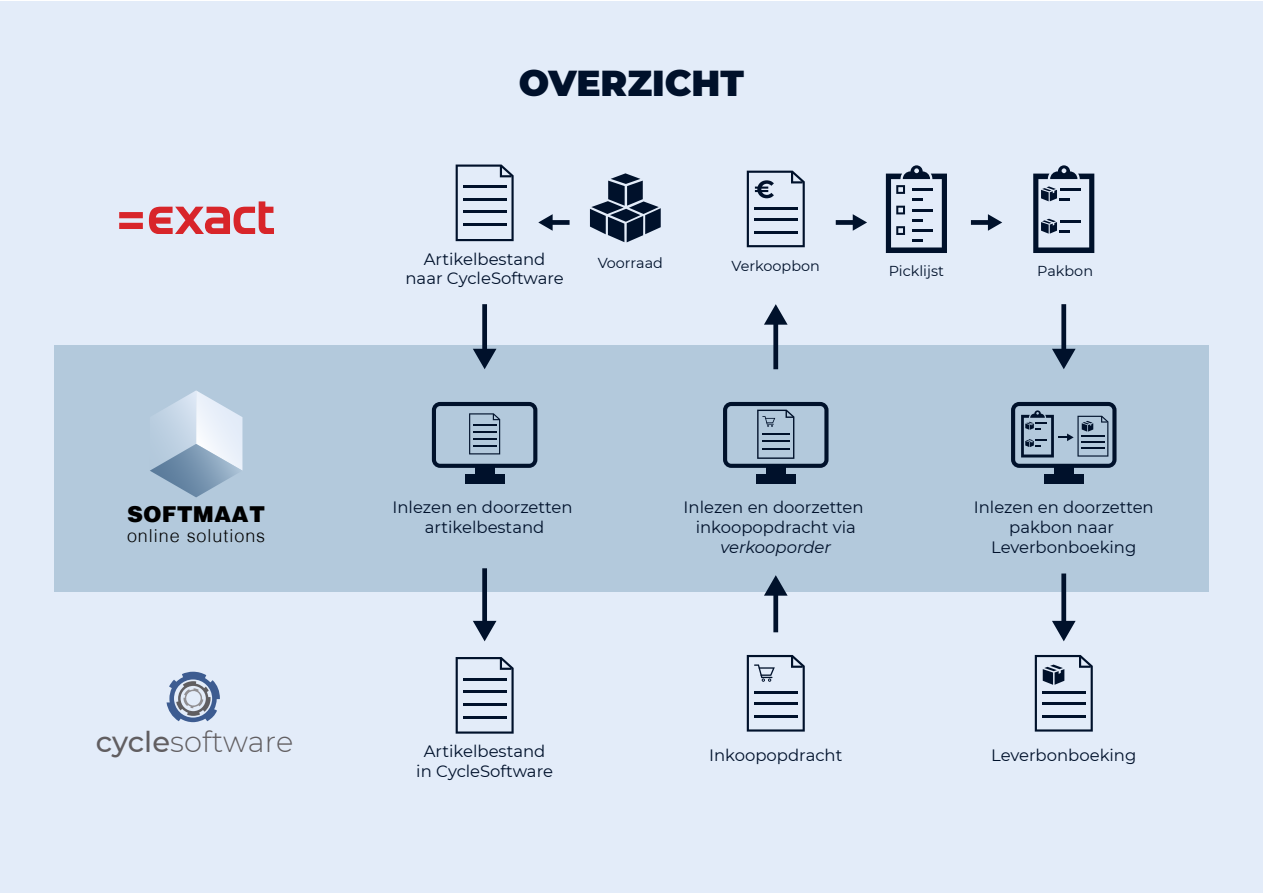
<style>
.page{position:relative;width:1263px;height:893px;background:#fff}
.page>*{position:absolute;margin:0;border:0;box-sizing:border-box;transform-origin:0 0}
.t1{font:900 36px "Montserrat";color:#00112b}
.t2{font:300 28.95px "Montserrat";letter-spacing:.005em;color:#615e61}
.t3{font:900 22.35px "Helvetica";color:#000}
.t4{font:300 17.85px "Helvetica";letter-spacing:.055em;color:#000}
.t5{font:16.5px/19.8px "Montserrat";color:#00112b;text-align:center}
.t6{font:italic 16.5px "Montserrat";color:#00112b}
.t7{font:14.4px "Montserrat";color:#00112b}
.s1{font-weight:500}
</style>
<div class="page">
<div style="left:1px;top:1px;width:1262px;height:891px;background:#e3ecf9"></div>
<div style="left:54px;top:345px;width:1155px;height:247px;background:#b3c9dc"></div>
<svg style="left:119px;top:201px;width:155px;height:33px"></svg>
<div style="left:1061px;top:573px;width:5px;height:51px;background:#00112b"></div>
<svg style="left:1052px;top:621px;width:23px;height:20px"></svg>
<div style="left:550px;top:220px;width:20px;height:5px;background:#00112b"></div>
<svg style="left:538px;top:214px;width:15px;height:17px"></svg>
<div style="left:971px;top:220px;width:19px;height:5px;background:#00112b"></div>
<svg style="left:988px;top:214px;width:14px;height:17px"></svg>
<div style="left:836px;top:220px;width:19px;height:5px;background:#00112b"></div>
<svg style="left:853px;top:214px;width:14px;height:17px"></svg>
<svg style="left:747px;top:171px;width:58px;height:76px"></svg>
<hr style="left:754px;top:207px;width:43px;height:3px;background:#00112b">
<hr style="left:754px;top:219px;width:43px;height:2px;background:#00112b">
<hr style="left:754px;top:231px;width:43px;height:2px;background:#00112b">
<svg style="left:590px;top:173px;width:71px;height:69px"></svg>
<svg style="left:886px;top:165px;width:61px;height:88px"></svg>
<svg style="left:1033px;top:165px;width:61px;height:88px"></svg>
<div style="left:773px;top:592px;width:5px;height:40px;background:#00112b"></div>
<svg style="left:764px;top:575px;width:24px;height:21px"></svg>
<div style="left:482px;top:568px;width:5px;height:56px;background:#00112b"></div>
<svg style="left:473px;top:621px;width:23px;height:20px"></svg>
<div style="left:482px;top:304px;width:5px;height:48px;background:#00112b"></div>
<svg style="left:473px;top:349px;width:23px;height:20px"></svg>
<div style="left:773px;top:321px;width:5px;height:48px;background:#00112b"></div>
<svg style="left:764px;top:304px;width:24px;height:21px"></svg>
<div style="left:1061px;top:304px;width:5px;height:48px;background:#00112b"></div>
<svg style="left:1052px;top:349px;width:23px;height:20px"></svg>
<div style="left:1054px;top:464px;width:20px;height:20px;background:#00112b"></div>
<div style="left:1044px;top:474px;width:39px;height:10px;background:#00112b"></div>
<svg style="left:1011px;top:402px;width:105px;height:66px"></svg>
<svg style="left:150px;top:390px;width:92px;height:107px"></svg>
<svg style="left:456px;top:165px;width:58px;height:76px"></svg>
<hr style="left:463px;top:198px;width:43px;height:2px;background:#00112b">
<hr style="left:463px;top:186px;width:43px;height:2px;background:#00112b">
<hr style="left:463px;top:210px;width:43px;height:3px;background:#00112b">
<hr style="left:463px;top:224px;width:43px;height:2px;background:#00112b">
<div style="left:475px;top:464px;width:19px;height:20px;background:#00112b"></div>
<div style="left:465px;top:474px;width:39px;height:10px;background:#00112b"></div>
<svg style="left:432px;top:402px;width:105px;height:66px"></svg>
<svg style="left:456px;top:657px;width:58px;height:77px"></svg>
<hr style="left:463px;top:690px;width:43px;height:3px;background:#00112b">
<hr style="left:463px;top:678px;width:43px;height:2px;background:#00112b">
<hr style="left:463px;top:703px;width:43px;height:2px;background:#00112b">
<hr style="left:463px;top:716px;width:43px;height:2px;background:#00112b">
<svg style="left:747px;top:655px;width:58px;height:77px"></svg>
<div style="left:766px;top:464px;width:20px;height:20px;background:#00112b"></div>
<div style="left:756px;top:474px;width:39px;height:10px;background:#00112b"></div>
<svg style="left:723px;top:402px;width:105px;height:66px"></svg>
<svg style="left:1035px;top:655px;width:58px;height:77px"></svg>
<hr style="left:1042px;top:692px;width:43px;height:2px;background:#00112b">
<hr style="left:1042px;top:703px;width:43px;height:2px;background:#00112b">
<hr style="left:1042px;top:715px;width:43px;height:2px;background:#00112b">
<svg style="left:167px;top:672px;width:53px;height:50px"></svg>
<h3 class="t3" style="left:127px;top:500px;width:140px">SOFTMAAT</h3>
<p class="t4" style="left:127px;top:524px;width:140px">online solutions</p>
<h2 class="t2" style="left:96px;top:722px;width:199px"><span class="s1">cycle</span>software</h2>
<h1 class="t1" style="left:519px;top:57px;width:227px">OVERZICHT</h1>
<p class="t5" style="left:405px;top:248px;width:160px">Artikelbestand naar CycleSoftware</p>
<p class="t7" style="left:598px;top:253px;width:67px">Voorraad</p>
<p class="t7" style="left:732px;top:255px;width:90px">Verkoopbon</p>
<p class="t7" style="left:889px;top:261px;width:57px">Picklijst</p>
<p class="t7" style="left:1037px;top:261px;width:57px">Pakbon</p>
<p class="t5" style="left:392px;top:497px;width:181px">Inlezen en doorzetten artikelbestand</p>
<p class="t5" style="left:416px;top:741px;width:138px">Artikelbestand in CycleSoftware</p>
<p class="t5" style="left:684px;top:497px;width:181px">Inlezen en doorzetten inkoopopdracht via</p>
<p class="t6" style="left:720px;top:536px;width:112px">verkooporder</p>
<p class="t5" style="left:709px;top:745px;width:135px">Inkoopopdracht</p>
<p class="t5" style="left:974px;top:497px;width:181px">Inlezen en doorzetten pakbon naar<br>Leverbonboeking</p>
<p class="t5" style="left:991px;top:745px;width:147px">Leverbonboeking</p>
</div>
